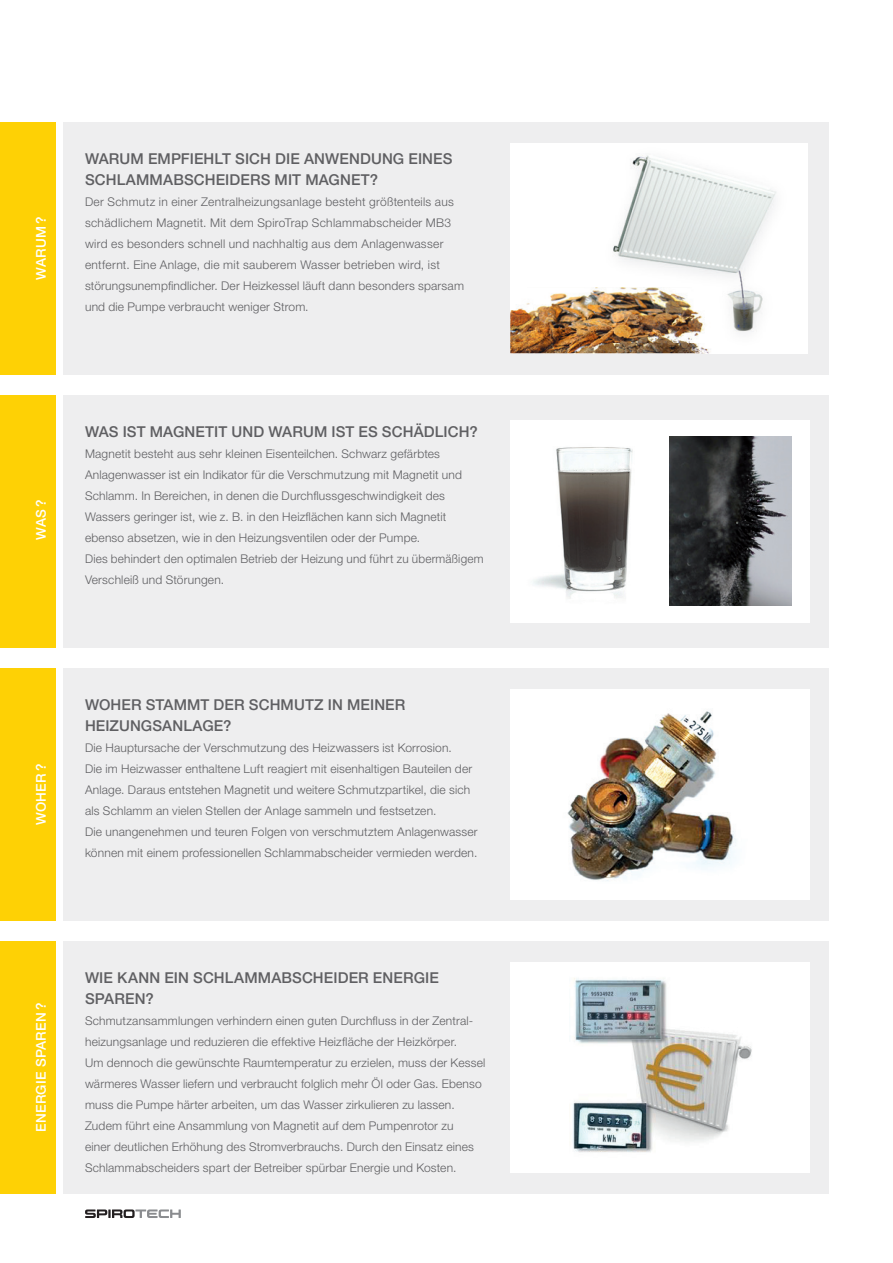
<style>
.page{position:relative;width:893px;height:1263px;background:#fff}
.page>*{position:absolute;margin:0;border:0;box-sizing:border-box;transform-origin:0 0}
.t1{font:500 15px/21px "Helvetica Neue LT Std";letter-spacing:.01em;color:#5f5f62}
.t2{font:500 13.5px "Helvetica Neue LT Std";letter-spacing:.02em;color:#fff}
.t3{font:300 12px/21px "Helvetica Neue LT Std";letter-spacing:.015em;color:#5f5f62}
</style>
<div class="page">
<div style="left:64px;top:941px;width:765px;height:252px;background:#eeeeef"></div>
<div style="left:64px;top:122px;width:765px;height:252px;background:#eeeeef"></div>
<div style="left:64px;top:395px;width:765px;height:252px;background:#eeeeef"></div>
<div style="left:64px;top:668px;width:765px;height:252px;background:#eeeeef"></div>
<div style="left:510px;top:420px;width:300px;height:202px;background:#fff"></div>
<div style="left:0;top:122px;width:55px;height:252px;background:#fed105"></div>
<div style="left:0;top:395px;width:55px;height:252px;background:#fed105"></div>
<div style="left:0;top:668px;width:55px;height:252px;background:#fed105"></div>
<div style="left:0;top:941px;width:55px;height:252px;background:#fed105"></div>
<svg style="left:85px;top:1209px;width:96px;height:9px"></svg>
<div style="left:510px;top:143px;width:298px;height:210px;background:#fff"></div>
<div style="left:510px;top:689px;width:300px;height:210px;background:#fff"></div>
<div style="left:510px;top:962px;width:300px;height:210px;background:#fff"></div>
<img style="left:670px;top:436px;width:121px;height:169px">
<img style="left:533px;top:447px;width:100px;height:152px">
<img style="left:567px;top:711px;width:170px;height:170px">
<img style="left:572px;top:978px;width:180px;height:175px">
<img style="left:510px;top:287px;width:199px;height:66px">
<img style="left:601px;top:343px;width:108px;height:4px">
<img style="left:596px;top:155px;width:180px;height:188px">
<p class="t2" style="left:33px;top:280px;width:65px;rotate:-90deg">WARUM ?</p>
<p class="t1" style="left:85px;top:148px;width:369px">WARUM EMPFIEHLT SICH DIE ANWENDUNG EINES<br>SCHLAMMABSCHEIDERS MIT MAGNET?</p>
<p class="t3" style="left:85px;top:191px;width:380px">Der Schmutz in einer Zentralheizungsanlage besteht größtenteils aus schädlichem Magnetit. Mit dem SpiroTrap Schlammabscheider MB3 wird es besonders schnell und nachhaltig aus dem Anlagen wasser entfernt. Eine Anlage, die mit sauberem Wasser betrieben wird, ist störungsun empfindlicher. Der Heizkessel läuft dann besonders sparsam und die Pumpe verbraucht weniger Strom.</p>
<p class="t2" style="left:33px;top:540px;width:42px;rotate:-90deg">WAS ?</p>
<p class="t1" style="left:85px;top:421px;width:394px">WAS IST MAGNETIT UND WARUM IST ES SCHÄDLICH?</p>
<p class="t3" style="left:85px;top:443px;width:400px">Magnetit besteht aus sehr kleinen Eisenteilchen. Schwarz gefärbtes Anlagenwasser ist ein Indikator für die Verschmutzung mit Magnetit und Schlamm. In Bereichen, in denen die Durchflussgeschwindigkeit des Wassers geringer ist, wie z. B. in den Heizflächen kann sich Magnetit ebenso absetzen, wie in den Heizungsventilen oder der Pumpe.<br>Dies behindert den optimalen Betrieb der Heizung und führt zu übermäßigem Verschleiß und Störungen.</p>
<p class="t2" style="left:33px;top:825px;width:63px;rotate:-90deg">WOHER ?</p>
<p class="t1" style="left:85px;top:694px;width:322px">WOHER STAMMT DER SCHMUTZ IN MEINER<br>HEIZUNGSANLAGE?</p>
<p class="t3" style="left:85px;top:737px;width:394px">Die Hauptursache der Verschmutzung des Heizwassers ist Korrosion.<br>Die im Heizwasser enthaltene Luft reagiert mit eisenhaltigen Bauteilen der Anlage. Daraus entstehen Magnetit und weitere Schmutzpartikel, die sich als Schlamm an vielen Stellen der Anlage sammeln und festsetzen.<br>Die unangenehmen und teuren Folgen von verschmutztem Anlagenwasser können mit einem professionellen Schlammabscheider vermieden werden.</p>
<p class="t2" style="left:33px;top:1132px;width:131px;rotate:-90deg">ENERGIE SPAREN ?</p>
<p class="t1" style="left:85px;top:967px;width:355px">WIE KANN EIN SCHLAMMABSCHEIDER ENERGIE<br>SPAREN?</p>
<p class="t3" style="left:85px;top:1010px;width:402px">Schmutzansammlungen verhindern einen guten Durchfluss in der Zentral&shy;heizungsanlage und reduzieren die effektive Heizfläche der Heizkörper.<br>Um dennoch die gewünschte Raumtemperatur zu erzielen, muss der Kessel wärmeres Wasser liefern und verbraucht folglich mehr Öl oder Gas. Ebenso muss die Pumpe härter arbeiten, um das Wasser zirkulieren zu lassen.<br>Zudem führt eine Ansammlung von Magnetit auf dem Pumpenrotor zu<br>einer deutlichen Erhöhung des Stromverbrauchs. Durch den Einsatz eines Schlammabscheiders spart der Betreiber spürbar Energie und Kosten.</p>
</div>
